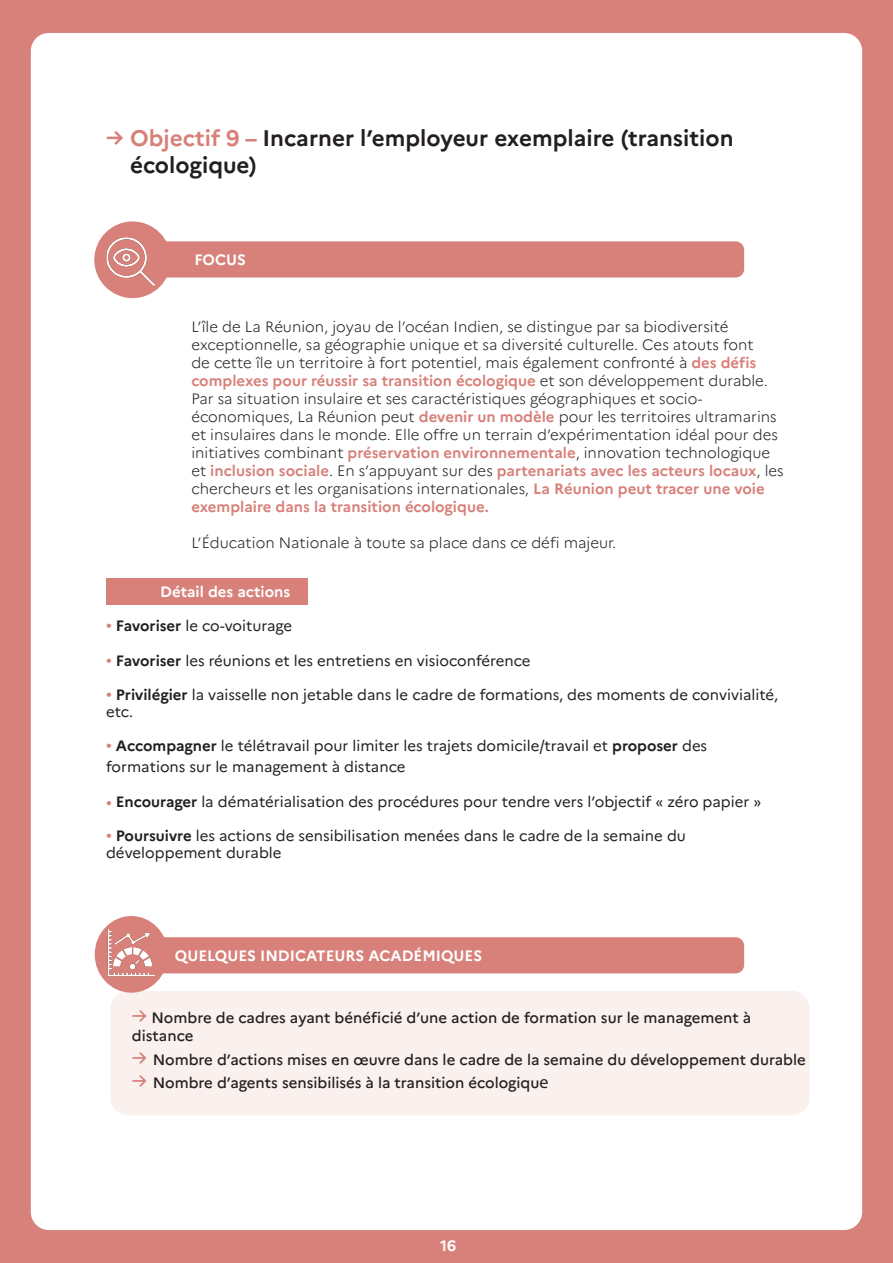
<style>
.page{position:relative;width:893px;height:1263px;background:#d7817a}
.page>*{position:absolute;margin:0;border:0;box-sizing:border-box;transform-origin:0 0}
.t1{font:700 22.5px/27px "Marianne";color:#231f20}
.t2{font:300 15px/18px "Marianne";color:#231f20}
.Body_Text{font:15px/16.5px "Marianne";color:#231f20}
.t3{font:500 15px/18px "Marianne";color:#231f20}
.Style_de_paragraphe_1{font:700 15px "Marianne";color:#fff}
.s1{color:#d7817a}
.s2{font-weight:700;color:#d7817a}
.s3{font-weight:500;color:#d7817a}
.s4{font-weight:700}
.s5{font-size:19.5px;color:#d7817a}
.s6{font-family:"Myriad Pro";font-weight:400;font-size:18px}
</style>
<div class="page">
<div style="left:31px;top:33px;width:831px;height:1197px;background:#fff;border-radius:18px"></div>
<div style="left:106px;top:578px;width:201px;height:27px;background:#d7817a"></div>
<div style="left:155px;top:241px;width:589px;height:37px;background:#d7817a;border-radius:9px"></div>
<svg style="left:94px;top:221px;width:77px;height:77px"></svg>
<img style="left:107px;top:237px;width:48px;height:49px">
<div style="left:110px;top:991px;width:699px;height:124px;background:#faf0ed;border-radius:18px"></div>
<div style="left:156px;top:937px;width:588px;height:36px;background:#d7817a;border-radius:9px"></div>
<svg style="left:95px;top:916px;width:73px;height:77px"></svg>
<img style="left:107px;top:929px;width:48px;height:48px">
<p class="t1" style="left:130px;top:124px;width:605px;text-indent:-24px"><span class="s1">→ Objectif 9 –</span> Incarner l’employeur exemplaire (transition écologique)</p>
<p class="Style_de_paragraphe_1" style="left:194px;top:251px;width:53px">FOCUS</p>
<p class="t2" style="left:191px;top:318px;width:578px">L’île de La Réunion, joyau de l’océan Indien, se distingue par sa biodiversité exceptionnelle, sa géographie unique et sa diversité culturelle. Ces atouts font de cette île un territoire à fort potentiel, mais également confronté à <span class="s2">des défis complexes pour réussir sa transition écologique</span> et son développement durable.</p>
<p class="t2" style="left:191px;top:390px;width:594px">Par sa situation insulaire et ses caractéristiques géographiques et socio&shy;économiques, La Réunion peut <span class="s2">devenir un modèle</span> pour les territoires ultramarins et insulaires dans le monde. Elle offre un terrain d’expérimentation idéal pour des initiatives combinant <span class="s2">préservation environnementale</span>, innovation technologique et <span class="s2">inclusion sociale</span>. En s’appuyant sur des <span class="s2">partenariats avec les acteurs locaux</span>, les chercheurs et les organisations internationales, <span class="s2">La Réunion peut tracer une voie exemplaire dans la transition écologique.</span></p>
<p class="t2" style="left:191px;top:534px;width:426px">L’Éducation Nationale à toute sa place dans ce défi majeur.</p>
<p class="Style_de_paragraphe_1" style="left:160px;top:582px;width:132px">Détail des actions</p>
<p class="Body_Text" style="left:106px;top:618px;width:188px"><span class="s3">•</span> <span class="s4">Favoriser</span> le co-voiturage</p>
<p class="Body_Text" style="left:106px;top:652px;width:426px"><span class="s3">•</span> <span class="s4">Favoriser</span> les réunions et les entretiens en visioconférence</p>
<p class="Body_Text" style="left:106px;top:687px;width:674px"><span class="s3">•</span> <span class="s4">Privilégier</span> la vaisselle non jetable dans le cadre de formations, des moments de convivialité, etc.</p>
<p class="Body_Text" style="left:106px;top:735px;width:603px;line-height:21px"><span class="s3">•</span> <span class="s4">Accompagner</span> le télétravail pour limiter les trajets domicile/travail et <span class="s4">proposer</span> des formations sur le management à distance</p>
<p class="Body_Text" style="left:106px;top:793px;width:657px"><span class="s3">•</span> <span class="s4">Encourager</span> la dématérialisation des procédures pour tendre vers l’objectif « zéro papier »</p>
<p class="Body_Text" style="left:106px;top:828px;width:581px"><span class="s3">•</span> <span class="s4">Poursuivre</span> les actions de sensibilisation menées dans le cadre de la semaine du développement durable</p>
<p class="Style_de_paragraphe_1" style="left:175px;top:946px;width:309px">QUELQUES INDICATEURS ACADÉMIQUES</p>
<p class="t3" style="left:132px;top:1009px;width:621px"><span class="s5">→</span> Nombre de cadres ayant bénéficié d’une action de formation sur le management à distance</p>
<p class="t3" style="left:132px;top:1050px;width:675px"><span class="s5">→</span> Nombre d’actions mises en œuvre dans le cadre de la semaine du développement durable</p>
<p class="t3" style="left:132px;top:1073px;width:418px"><span class="s5">→</span> Nombre d’agents sensibilisés à la transition écologiqu<span class="s6">e</span></p>
<p class="Style_de_paragraphe_1" style="left:440px;top:1236px;width:17px">16</p>
</div>
